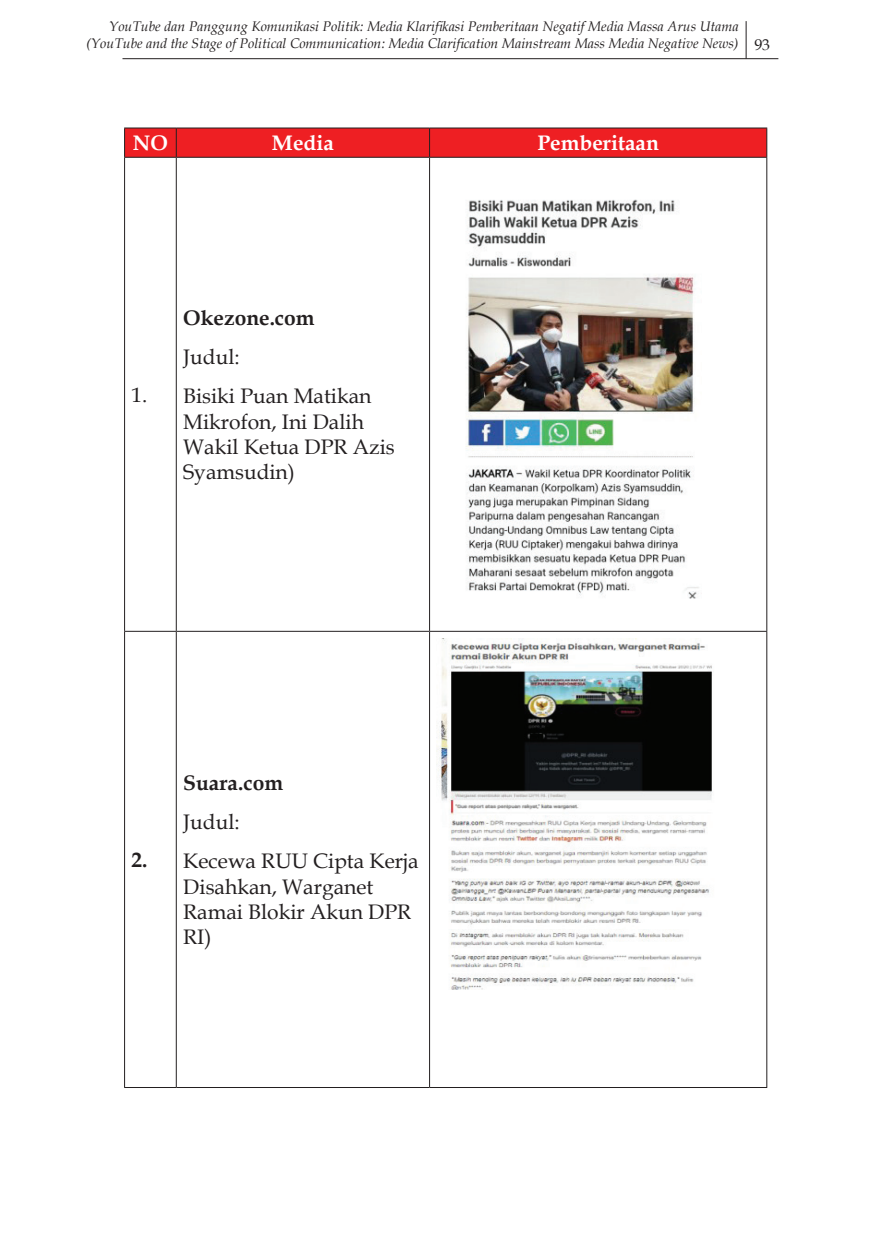
<style>
.page{position:relative;width:874px;height:1241px;background:#fff}
.page>*{position:absolute;margin:0;border:0;box-sizing:border-box;transform-origin:0 0}
.t1{font:21px/25.2px "Book Antiqua";color:#231f20}
.t2{font:700 21px "Book Antiqua";color:#231f20}
.t3{font:700 21px "Book Antiqua";color:#fff}
.t4{font:15.75px "Book Antiqua";color:#231f20}
.t5{font:italic 14px/16.8px "Book Antiqua";color:#231f20;text-align:right}
</style>
<div class="page">
<hr style="left:122px;top:58px;width:656px;height:1px;background:#231f20">
<hr style="left:745px;top:21px;width:1px;height:38px;background:#231f20">
<hr style="left:124px;top:127px;width:52px;height:1px;background:#231f20">
<hr style="left:176px;top:127px;width:253px;height:1px;background:#231f20">
<hr style="left:429px;top:127px;width:337px;height:1px;background:#231f20">
<svg style="left:124px;top:128px;width:643px;height:29px;background:#e71f22"></svg>
<hr style="left:124px;top:157px;width:52px;height:1px;background:#231f20">
<hr style="left:124px;top:158px;width:1px;height:472px;background:#231f20">
<hr style="left:176px;top:157px;width:253px;height:1px;background:#231f20">
<hr style="left:176px;top:158px;width:1px;height:472px;background:#231f20">
<hr style="left:429px;top:157px;width:337px;height:1px;background:#231f20">
<hr style="left:429px;top:158px;width:1px;height:472px;background:#231f20">
<hr style="left:766px;top:158px;width:1px;height:472px;background:#231f20">
<hr style="left:124px;top:630px;width:52px;height:1px;background:#231f20">
<hr style="left:124px;top:631px;width:1px;height:455px;background:#231f20">
<hr style="left:176px;top:630px;width:253px;height:1px;background:#231f20">
<hr style="left:176px;top:631px;width:1px;height:455px;background:#231f20">
<hr style="left:429px;top:630px;width:337px;height:1px;background:#231f20">
<hr style="left:429px;top:631px;width:1px;height:455px;background:#231f20">
<hr style="left:766px;top:631px;width:1px;height:455px;background:#231f20">
<hr style="left:124px;top:1086px;width:52px;height:1px;background:#231f20">
<hr style="left:176px;top:1086px;width:253px;height:1px;background:#231f20">
<hr style="left:429px;top:1086px;width:337px;height:1px;background:#231f20">
<img style="left:466px;top:199px;width:233px;height:400px">
<img style="left:436px;top:638px;width:276px;height:351px">
<p class="t5" style="left:86px;top:18px;width:653px">YouTube dan Panggung Komunikasi Politik: Media Klarifikasi Pemberitaan Negatif Media Massa Arus Utama (YouTube and the Stage of Political Communication: Media Clarification Mainstream Mass Media Negative News)</p>
<p class="t4" style="left:754px;top:34px;width:17px">93</p>
<h1 class="t3" style="left:133px;top:129px;width:36px">NO</h1>
<h1 class="t3" style="left:272px;top:129px;width:63px">Media</h1>
<h1 class="t3" style="left:537px;top:129px;width:123px">Pemberitaan</h1>
<h1 class="t1" style="left:131px;top:381px;width:17px">1.</h1>
<h1 class="t2" style="left:183px;top:303px;width:133px">Okezone.com</h1>
<h1 class="t1" style="left:183px;top:337px;width:190px;line-height:39.2px">Judul:<br>Bisiki Puan Matikan</h1>
<h1 class="t1" style="left:183px;top:408px;width:213px">Mikrofon, Ini Dalih<br>Wakil Ketua DPR Azis<br>Syamsudin)</h1>
<h1 class="t2" style="left:131px;top:845px;width:17px">2.</h1>
<h1 class="t2" style="left:183px;top:768px;width:101px">Suara.com</h1>
<h1 class="t1" style="left:183px;top:801px;width:237px;line-height:39.2px">Judul:<br>Kecewa RUU Cipta Kerja</h1>
<h1 class="t1" style="left:183px;top:873px;width:229px">Disahkan, Warganet<br>Ramai Blokir Akun DPR<br>RI)</h1>
</div>
